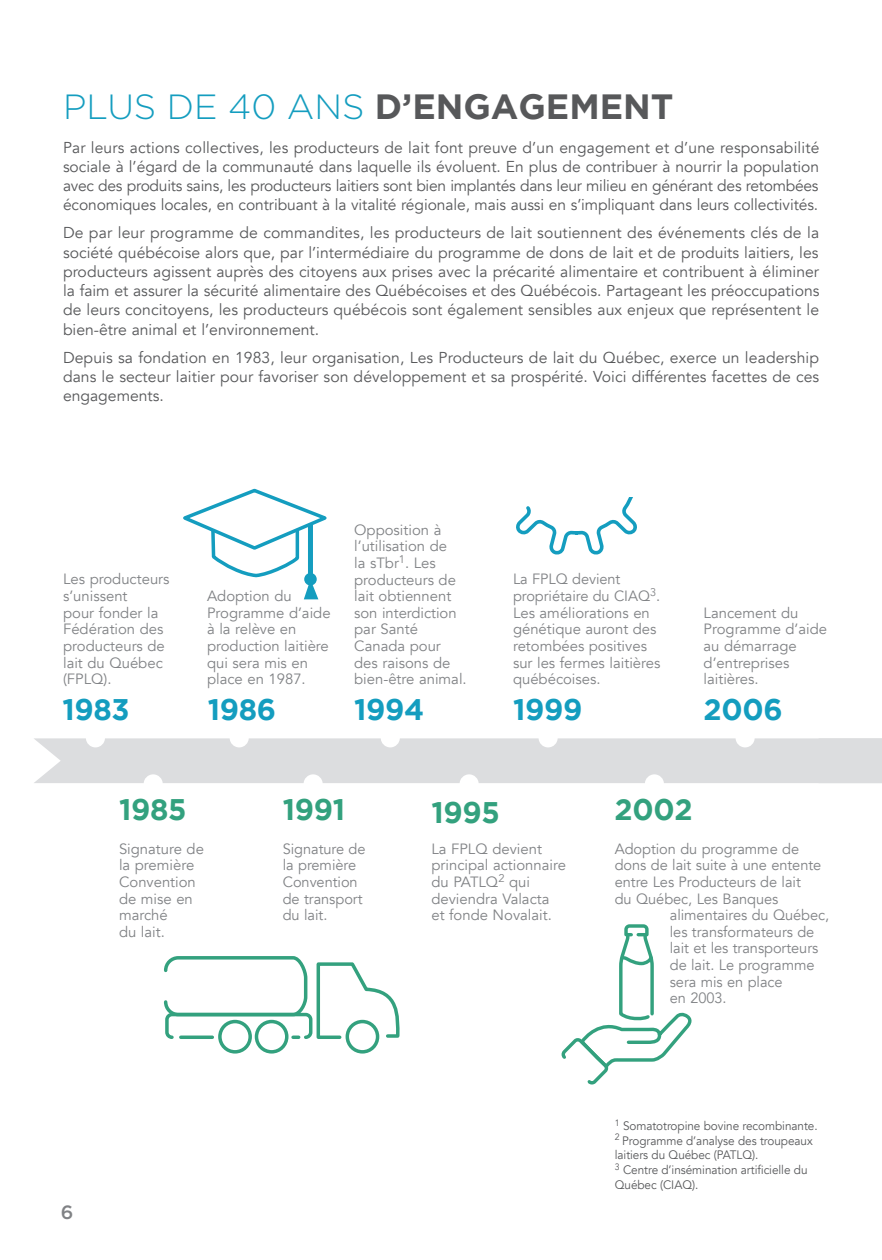
<style>
.page{position:relative;width:882px;height:1260px;background:#fff}
.page>*{position:absolute;margin:0;border:0;box-sizing:border-box;transform-origin:0 0}
.t1{font:700 35px "Gotham";color:#57585a}
.t2{font:700 29.75px "Gotham";letter-spacing:-.01em;color:#149dbf}
.t3{font:700 29.75px "Gotham";letter-spacing:-.01em;color:#33a17e}
.t4{font:500 19.25px "Gotham";color:#808285}
.t5{font:15.75px/19.2px "Avenir";color:#57585a;text-align:justify}
.t6{font:14.88px/16.6px "Avenir";color:#808285}
.t7{font:12.25px/14.9px "Avenir";letter-spacing:-.005em;color:#57585a;scale:.96 1}
.s1{font-weight:300;color:#149dbf}
</style>
<div class="page">
<div style="left:34px;top:738px;width:848px;height:45px;background:#dcdddf"></div>
<div style="left:255px;top:1020px;width:34px;height:34px;border:3px solid #33a17e;border-radius:50%"></div>
<div style="left:218px;top:1020px;width:34px;height:34px;border:3px solid #33a17e;border-radius:50%"></div>
<div style="left:165px;top:1013px;width:147px;height:26px;border:3px solid #33a17e;border-radius:5px"></div>
<svg style="left:316px;top:962px;width:84px;height:78px"></svg>
<svg style="left:163px;top:956px;width:146px;height:62px"></svg>
<hr style="left:181px;top:1036px;width:31px;height:3px;background:#33a17e">
<svg style="left:293px;top:1036px;width:6px;height:3px"></svg>
<div style="left:346px;top:1020px;width:33px;height:34px;border:3px solid #33a17e;border-radius:50%"></div>
<svg style="left:183px;top:488px;width:144px;height:111px"></svg>
<svg style="left:516px;top:497px;width:121px;height:58px"></svg>
<svg style="left:563px;top:924px;width:129px;height:161px"></svg>
<div style="left:86px;top:728px;width:19px;height:19px;background:#fff;border-radius:50%"></div>
<div style="left:144px;top:774px;width:19px;height:19px;background:#fff;border-radius:50%"></div>
<div style="left:304px;top:774px;width:19px;height:19px;background:#fff;border-radius:50%"></div>
<div style="left:460px;top:774px;width:19px;height:19px;background:#fff;border-radius:50%"></div>
<div style="left:645px;top:774px;width:19px;height:19px;background:#fff;border-radius:50%"></div>
<div style="left:539px;top:728px;width:19px;height:19px;background:#fff;border-radius:50%"></div>
<div style="left:736px;top:728px;width:19px;height:19px;background:#fff;border-radius:50%"></div>
<div style="left:230px;top:728px;width:19px;height:19px;background:#fff;border-radius:50%"></div>
<div style="left:381px;top:728px;width:19px;height:19px;background:#fff;border-radius:50%"></div>
<h1 class="t1" style="left:63px;top:92px;width:612px"><span class="s1">PLUS DE 40 ANS</span> D’ENGAGEMENT</h1>
<p class="t5" style="left:63px;top:139px;width:758px">Par leurs actions collectives, les producteurs de lait font preuve d’un engagement et d’une responsabilité sociale à l’égard de la communauté dans laquelle ils évoluent. En plus de contribuer à nourrir la population avec des produits sains, les producteurs laitiers sont bien implantés dans leur milieu en générant des retombées économiques locales, en contribuant à la vitalité régionale, mais aussi en s’impliquant dans leurs collectivités.</p>
<p class="t5" style="left:63px;top:225px;width:758px">De par leur programme de commandites, les producteurs de lait soutiennent des événements clés de la société québécoise alors que, par l’intermédiaire du programme de dons de lait et de produits laitiers, les producteurs agissent auprès des citoyens aux prises avec la précarité alimentaire et contribuent à éliminer la faim et assurer la sécurité alimentaire des Québécoises et des Québécois. Partageant les préoccupations de leurs concitoyens, les producteurs québécois sont également sensibles aux enjeux que représentent le bien-être animal et l’environnement.</p>
<p class="t5" style="left:63px;top:348px;width:758px">Depuis sa fondation en 1983, leur organisation, Les Producteurs de lait du Québec, exerce un leadership dans le secteur laitier pour favoriser son développement et sa prospérité. Voici différentes facettes de ces engagements.</p>
<p class="t6" style="left:63px;top:572px;width:108px">Les producteurs s’unissent<br>pour fonder la<br>Fédération des producteurs de lait du Québec (FPLQ).</p>
<h2 class="t2" style="left:62px;top:697px;width:69px">1983</h2>
<p class="t6" style="left:207px;top:589px;width:125px">Adoption du<br>Programme d’aide à la relève en production laitière qui sera mis en place en 1987.</p>
<h2 class="t2" style="left:208px;top:697px;width:70px">1986</h2>
<p class="t6" style="left:354px;top:523px;width:114px">Opposition à l’utilisation de<br>la sTbr<sup>1</sup>. Les producteurs de lait obtiennent son interdiction par Santé<br>Canada pour des raisons de bien-être animal.</p>
<h2 class="t2" style="left:354px;top:697px;width:72px">1994</h2>
<p class="t6" style="left:513px;top:572px;width:149px">La FPLQ devient propriétaire du CIAQ<sup>3</sup>.<br>Les améliorations en génétique auront des retombées positives sur les fermes laitières québécoises.</p>
<h2 class="t2" style="left:513px;top:697px;width:71px">1999</h2>
<p class="t6" style="left:704px;top:606px;width:125px">Lancement du<br>Programme d’aide au démarrage d’entreprises laitières.</p>
<h2 class="t2" style="left:704px;top:697px;width:81px">2006</h2>
<h2 class="t3" style="left:119px;top:797px;width:69px">1985</h2>
<p class="t6" style="left:119px;top:842px;width:86px">Signature de la première<br>Convention de mise en marché<br>du lait.</p>
<p class="t4" style="left:61px;top:1203px;width:14px">6</p>
<h2 class="t3" style="left:283px;top:797px;width:64px">1991</h2>
<p class="t6" style="left:283px;top:842px;width:84px">Signature de la première<br>Convention de transport du lait.</p>
<h2 class="t3" style="left:431px;top:800px;width:70px">1995</h2>
<p class="t6" style="left:431px;top:842px;width:136px">La FPLQ devient principal actionnaire du PATLQ<sup>2</sup> qui deviendra Valacta et fonde Novalait.</p>
<h2 class="t3" style="left:615px;top:797px;width:80px">2002</h2>
<p class="t6" style="left:615px;top:842px;width:208px">Adoption du programme de dons de lait suite à une entente entre Les Producteurs de lait du Québec, Les Banques</p>
<p class="t6" style="left:670px;top:908px;width:161px">alimentaires du Québec, les transformateurs de lait et les transporteurs de lait. Le programme sera mis en place<br>en 2003.</p>
<p class="t7" style="left:615px;top:1119px;width:213px"><sup>1</sup> Somatotropine bovine recombinante.<br><sup>2</sup> Programme d’analyse des troupeaux laitiers du Québec (PATLQ).<br><sup>3</sup> Centre d’insémination artificielle du<br>Québec (CIAQ).</p>
</div>
